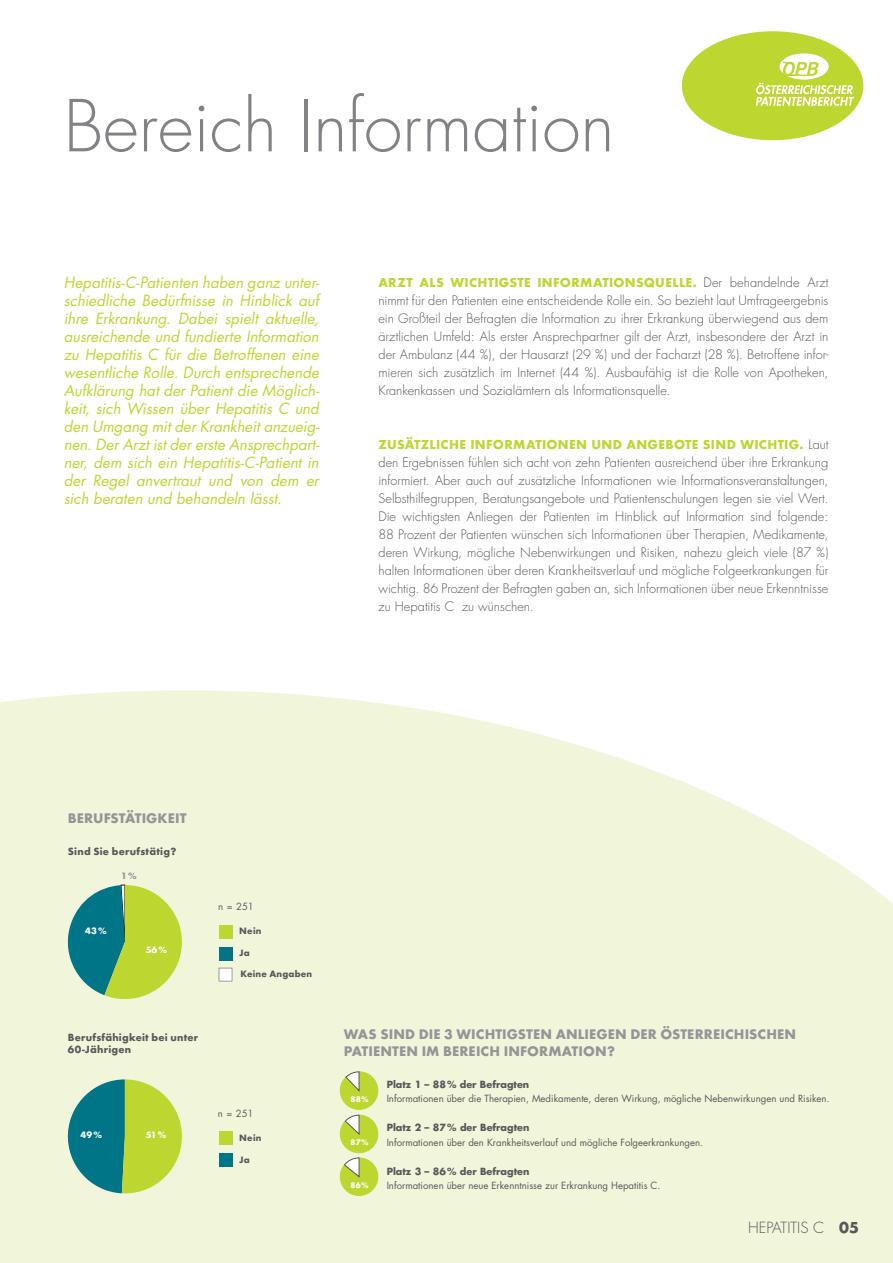
<style>
.page{position:relative;width:893px;height:1263px;background:#fff}
.page>*{position:absolute;margin:0;border:0;box-sizing:border-box;transform-origin:0 0}
.t1{font:300 69.6px "Futura";color:#808285}
.t2{font:italic 15px/18px "Futura";color:#bed630;text-align:justify}
.t3{font:300 15px "Futura";color:#57585a}
.t4{font:700 14.4px/16.8px "Futura T";letter-spacing:.005em;color:#939598}
.t5{font:700 13.5px "Futura T";letter-spacing:.025em;color:#bed630}
.t6{font:300 12.75px/18px "Futura";color:#57585a;text-align:justify}
.t7{font:700 10.8px/12px "Futura T";letter-spacing:.02em;color:#57585a}
.t8{font:9.6px/14.4px "Futura";color:#57585a}
.t9{font:700 9.6px "Futura T";letter-spacing:.025em;color:#57585a}
.t10{font:700 9.6px "Futura T";color:#fff}
.t11{font:700 9.6px "Futura T";color:#939598}
.t12{font:700 8.4px "Futura T";color:#fff}
.s1{font-family:"Futura";font-weight:300;font-size:12.75px;color:#57585a}
.s2{font-weight:700}
.s3{font-family:"Futura T";font-weight:700;font-size:16.5px}
</style>
<div class="page">
<svg style="left:0;top:690px;width:893px;height:573px;background:#f2f6de"></svg>
<div style="left:682px;top:31px;width:181px;height:109px;background:#bed630;border-radius:50%"></div>
<svg style="left:756px;top:53px;width:98px;height:53px"></svg>
<div style="left:219px;top:925px;width:13px;height:13px;background:#bed630"></div>
<div style="left:219px;top:947px;width:13px;height:13px;background:#007588"></div>
<svg style="left:219px;top:968px;width:13px;height:13px"></svg>
<svg style="left:60px;top:884px;width:122px;height:115px;background:#90bf7a"></svg>
<svg style="left:66px;top:1079px;width:116px;height:114px;background:#81b878"></svg>
<div style="left:219px;top:1131px;width:13px;height:14px;background:#bed630"></div>
<div style="left:219px;top:1153px;width:13px;height:14px;background:#007588"></div>
<svg style="left:340px;top:1071px;width:38px;height:125px;background:#ccdd6e"></svg>
<p class="t1" style="left:64px;top:84px;width:552px">Bereich Information</p>
<p class="t2" style="left:64px;top:274px;width:257px">Hepatitis-C-Patienten haben ganz unter&shy;schiedliche Bedürfnisse in Hinblick auf ihre Erkrankung. Dabei spielt aktuelle, ausreichende und fundierte Information zu Hepatitis C für die Betroffenen eine wesentliche Rolle. Durch entsprechende Aufklärung hat der Patient die Möglich&shy;keit, sich Wissen über Hepatitis C und den Umgang mit der Krankheit anzueig&shy;nen. Der Arzt ist der erste Ansprechpart&shy;ner, dem sich ein Hepatitis-C-Patient in der Regel anvertraut und von dem er sich beraten und behandeln lässt.</p>
<p class="t5" style="left:378px;top:274px;width:451px">ARZT ALS WICHTIGSTE INFORMATIONSQUELLE. <span class="s1">Der behandelnde Arzt</span></p>
<p class="t6" style="left:378px;top:291px;width:452px">nimmt für den Patienten eine entscheidende Rolle ein. So bezieht laut Umfrageergebnis ein Großteil der Befragten die Information zu ihrer Erkrankung überwiegend aus dem ärztlichen Umfeld: Als erster Ansprechpartner gilt der Arzt, insbesondere der Arzt in der Ambulanz (44 %), der Hausarzt (29 %) und der Facharzt (28 %). Betroffene infor&shy;mieren sich zusätzlich im Internet (44 %). Ausbaufähig ist die Rolle von Apotheken, Krankenkassen und Sozialämtern als Informationsquelle.</p>
<p class="t5" style="left:378px;top:436px;width:451px">ZUSÄTZLICHE INFORMATIONEN UND ANGEBOTE SIND WICHTIG. <span class="s1">Laut</span></p>
<p class="t6" style="left:378px;top:453px;width:451px">den Ergebnissen fühlen sich acht von zehn Patienten ausreichend über ihre Erkrankung informiert. Aber auch auf zusätzliche Informationen wie Informationsveranstaltungen, Selbsthilfegruppen, Beratungsangebote und Patientenschulungen legen sie viel Wert.<br>Die wichtigsten Anliegen der Patienten im Hinblick auf Information sind folgende:<br>88 Prozent der Patienten wünschen sich Informationen über Therapien, Medikamente, deren Wirkung, mögliche Nebenwirkungen und Risiken, nahezu gleich viele (87 %) halten Informationen über deren Krankheitsverlauf und mögliche Folgeerkrankungen für wichtig. 86 Prozent der Befragten gaben an, sich Informationen über neue Erkenntnisse zu Hepatitis C zu wünschen.</p>
<p class="t4" style="left:68px;top:810px;width:120px">BERUFSTÄTIGKEIT</p>
<p class="t7" style="left:68px;top:845px;width:110px">Sind Sie berufstätig?</p>
<p class="t11" style="left:121px;top:870px;width:17px">1%</p>
<p class="t10" style="left:85px;top:925px;width:23px">43%</p>
<p class="t10" style="left:146px;top:944px;width:23px">56%</p>
<p class="t8" style="left:218px;top:899px;width:37px">n = 251</p>
<p class="t9" style="left:239px;top:925px;width:24px">Nein</p>
<p class="t9" style="left:239px;top:947px;width:12px">Ja</p>
<p class="t9" style="left:240px;top:968px;width:73px">Keine Angaben</p>
<p class="t7" style="left:68px;top:1031px;width:132px">Berufsfähigkeit bei unter<br>60-Jährigen</p>
<p class="t10" style="left:81px;top:1129px;width:23px">49%</p>
<p class="t10" style="left:146px;top:1129px;width:22px">51%</p>
<p class="t8" style="left:218px;top:1106px;width:37px">n = 251</p>
<p class="t9" style="left:239px;top:1132px;width:24px">Nein</p>
<p class="t9" style="left:239px;top:1154px;width:12px">Ja</p>
<p class="t4" style="left:344px;top:1026px;width:454px">WAS SIND DIE 3 WICHTIGSTEN ANLIEGEN DER ÖSTERREICHISCHEN<br>PATIENTEN IM BEREICH INFORMATION?</p>
<p class="t8" style="left:387px;top:1077px;width:445px"><span class="s2">Platz 1 – 88% der Befragten<br></span>Informationen über die Therapien, Medikamente, deren Wirkung, mögliche Nebenwirkungen und Risiken.</p>
<p class="t8" style="left:387px;top:1121px;width:318px"><span class="s2">Platz 2 – 87% der Befragten<br></span>Informationen über den Krankheitsverlauf und mögliche Folgeerkrankungen.</p>
<p class="t8" style="left:387px;top:1164px;width:275px"><span class="s2">Platz 3 – 86% der Befragten<br></span>Informationen über neue Erkenntnisse zur Erkrankung Hepatitis C.</p>
<p class="t12" style="left:351px;top:1094px;width:20px">88%</p>
<p class="t12" style="left:351px;top:1137px;width:19px">87%</p>
<p class="t12" style="left:351px;top:1180px;width:20px">86%</p>
<p class="t3" style="left:748px;top:1218px;width:112px">HEPATITIS C <span class="s3">05</span></p>
</div>
